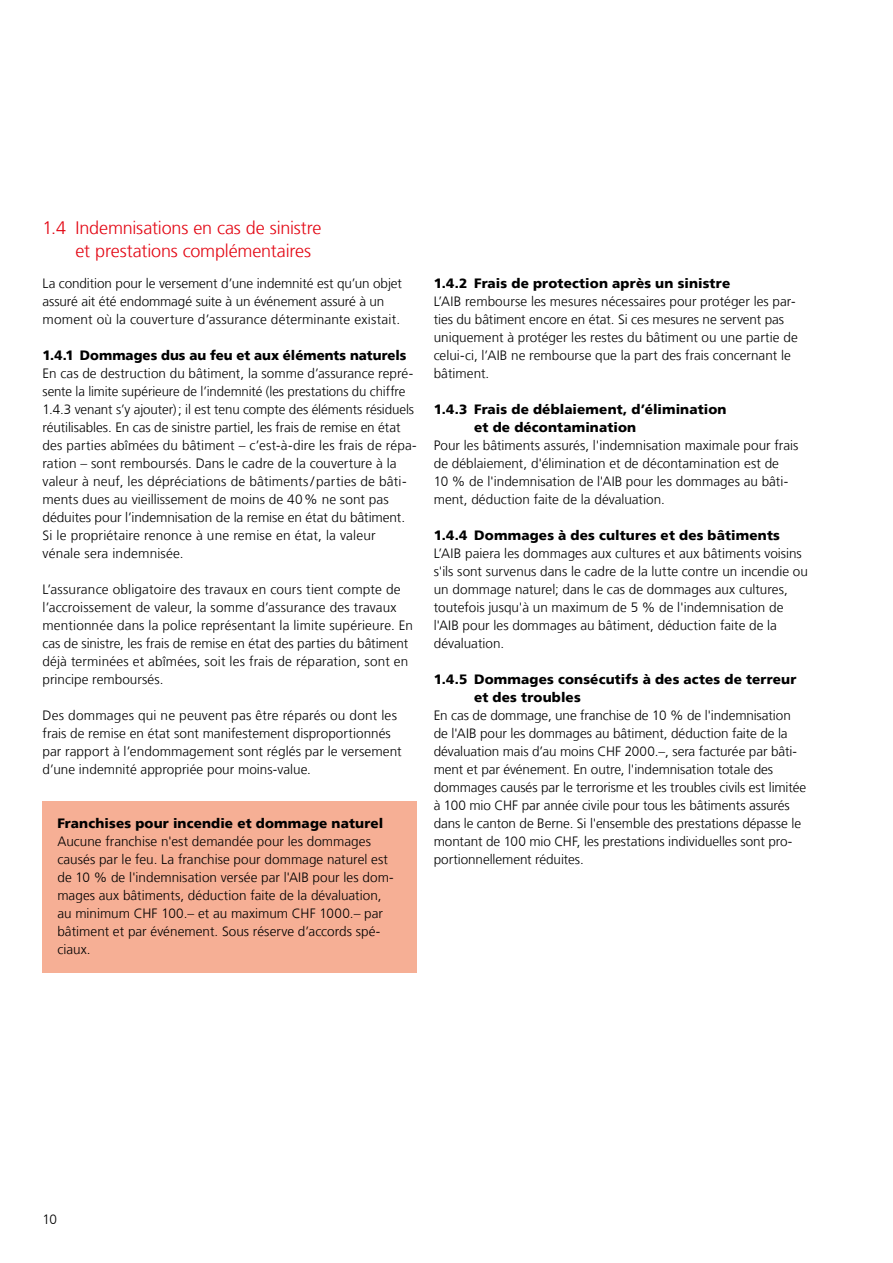
<style>
.page{position:relative;width:893px;height:1263px;background:#fff}
.page>*{position:absolute;margin:0;border:0;box-sizing:border-box;transform-origin:0 0}
.t1{font:300 18px/22.5px "Frutiger LT";letter-spacing:-.01em;color:#e30613}
.t2{font:300 13.5px/18px "Frutiger LT";color:#000}
.t3{font:900 13.5px/18px "Frutiger LT";letter-spacing:.01em;color:#000}
</style>
<div class="page">
<div style="left:43px;top:801px;width:374px;height:171px;background:#f6af95"></div>
<h1 class="t1" style="left:76px;top:217px;width:247px;text-indent:-33px">1.4 Indemnisations en cas de sinistre et prestations complémentaires</h1>
<p class="t2" style="left:43px;top:275px;width:361px">La condition pour le versement d’une indemnité est qu’un objet assuré ait été endommagé suite à un événement assuré à un moment où la couverture d’assurance déterminante existait.</p>
<p class="t3" style="left:43px;top:347px;width:366px">1.4.1 Dommages dus au feu et aux éléments naturels</p>
<p class="t2" style="left:43px;top:365px;width:376px">En cas de destruction du bâtiment, la somme d’assurance repré&shy;sente la limite supérieure de l’indemnité (les prestations du chiffre 1.4.3 venant s’y ajouter); il est tenu compte des éléments résiduels réutilisables. En cas de sinistre partiel, les frais de remise en état des parties abîmées du bâtiment – c’est-à-dire les frais de répa&shy;ration – sont remboursés. Dans le cadre de la couverture à la valeur à neuf, les dépréciations de bâtiments/ parties de bâti&shy;ments dues au vieillissement de moins de 40% ne sont pas déduites pour l’indemnisation de la remise en état du bâtiment.<br>Si le propriétaire renonce à une remise en état, la valeur vénale sera indemnisée.</p>
<p class="t2" style="left:43px;top:581px;width:372px">L’assurance obligatoire des travaux en cours tient compte de l’accroissement de valeur, la somme d’assurance des travaux mentionnée dans la police représentant la limite supérieure. En cas de sinistre, les frais de remise en état des parties du bâtiment déjà terminées et abîmées, soit les frais de réparation, sont en principe remboursés.</p>
<p class="t2" style="left:43px;top:707px;width:361px">Des dommages qui ne peuvent pas être réparés ou dont les frais de remise en état sont manifestement disproportionnés par rapport à l’endommagement sont réglés par le versement d’une indemnité appropriée pour moins-value.</p>
<p class="t3" style="left:57px;top:815px;width:327px">Franchises pour incendie et dommage naturel</p>
<p class="t2" style="left:57px;top:833px;width:338px">Aucune franchise n'est demandée pour les dommages causés par le feu. La franchise pour dommage naturel est de 10 % de l'indemnisation versée par l'AIB pour les dom&shy;mages aux bâtiments, déduction faite de la dévaluation, au minimum CHF 100.– et au maximum CHF 1000.– par bâtiment et par événement. Sous réserve d’accords spé&shy;ciaux.</p>
<p class="t3" style="left:434px;top:275px;width:298px">1.4.2 Frais de protection après un sinistre</p>
<p class="t2" style="left:434px;top:293px;width:366px">L’AIB rembourse les mesures nécessaires pour protéger les par&shy;ties du bâtiment encore en état. Si ces mesures ne servent pas uniquement à protéger les restes du bâtiment ou une partie de celui-ci, l’AIB ne rembourse que la part des frais concernant le bâtiment.</p>
<p class="t3" style="left:474px;top:401px;width:254px;text-indent:-40px">1.4.3 Frais de déblaiement, d’élimination et de décontamination</p>
<p class="t2" style="left:434px;top:437px;width:366px">Pour les bâtiments assurés, l'indemnisation maximale pour frais de déblaiement, d'élimination et de décontamination est de<br>10 % de l'indemnisation de l'AIB pour les dommages au bâti&shy;ment, déduction faite de la dévaluation.</p>
<p class="t3" style="left:434px;top:527px;width:348px">1.4.4 Dommages à des cultures et des bâtiments</p>
<p class="t2" style="left:434px;top:545px;width:376px">L’AIB paiera les dommages aux cultures et aux bâtiments voisins s'ils sont survenus dans le cadre de la lutte contre un incendie ou un dommage naturel; dans le cas de dommages aux cultures, toutefois jusqu'à un maximum de 5 % de l'indemnisation de l'AIB pour les dommages au bâtiment, déduction faite de la dévaluation.</p>
<p class="t3" style="left:474px;top:670px;width:324px;text-indent:-40px">1.4.5 Dommages consécutifs à des actes de terreur et des troubles</p>
<p class="t2" style="left:434px;top:707px;width:374px">En cas de dommage, une franchise de 10 % de l'indemnisation de l'AIB pour les dommages au bâtiment, déduction faite de la dévaluation mais d’au moins CHF 2000.–, sera facturée par bâti&shy;ment et par événement. En outre, l'indemnisation totale des dommages causés par le terrorisme et les troubles civils est limitée à 100 mio CHF par année civile pour tous les bâtiments assurés dans le canton de Berne. Si l'ensemble des prestations dépasse le montant de 100 mio CHF, les prestations individuelles sont pro&shy;portionnellement réduites.</p>
<p class="t2" style="left:43px;top:1211px;width:16px">10</p>
</div>
